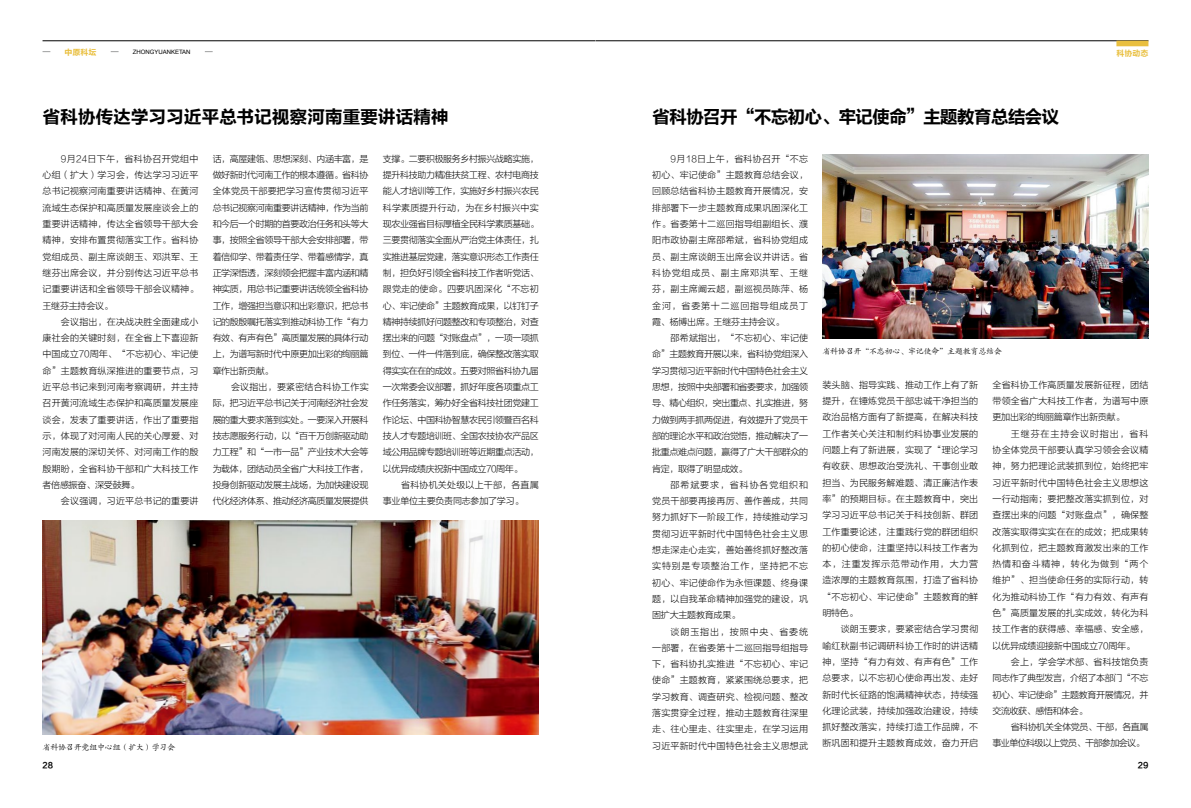
<style>
.page{position:relative;width:1191px;height:808px;background:#fff}
.page>*{position:absolute;margin:0;border:0;box-sizing:border-box;transform-origin:0 0}
.t1{font:18px "FZLTCHK GBK1 0";letter-spacing:-.06em;color:#000}
.t2{font:18px "FZLTCHK GBK1 0";letter-spacing:-.02em;color:#000}
.t3{font:9px/16.3px "FZLTXHK GBK1 0";letter-spacing:.02em;color:#000;text-align:justify}
.t4{font:9px/16.3px "FZLTXHK GBK1 0";letter-spacing:-.065em;color:#000}
.t5{font:9px/16.3px "FZLTXHK GBK1 0";letter-spacing:-.025em;color:#000}
.t6{font:8px "FZKTK GBK1 0";letter-spacing:-.025em;color:#000}
.t7{font:8px "FZLTCHJW GB1 0";color:#e9bf3f}
.t8{font:8px "FZLTCHJW GB1 0";color:#000}
.t9{font:6px "Arial";color:#000}
</style>
<div class="page">
<img style="left:822px;top:154px;width:326px;height:184px">
<img style="left:43px;top:520px;width:496px;height:215px">
<hr style="left:595px;top:41px;width:553px;height:1px;background:#000">
<hr style="left:43px;top:41px;width:552px;height:1px;background:#000">
<div style="left:1116px;top:41px;width:32px;height:5px;background:#e9bf3f"></div>
<p class="t7" style="left:65px;top:47px;width:33px">中原科坛</p>
<p class="t9" style="left:133px;top:48px;width:59px">ZHONGYUANKETAN</p>
<p class="t7" style="left:1116px;top:48px;width:33px">科协动态</p>
<h1 class="t2" style="left:43px;top:107px;width:408px">省科协传达学习习近平总书记视察河南重要讲话精神</h1>
<p class="t3" style="left:43px;top:151px;width:157px;text-indent:18px">9月24日下午，省科协召开党组中心组（扩大）学习会，传达学习习近平总书记视察河南重要讲话精神、在黄河流域生态保护和高质量发展座谈会上的重要讲话精神，传达全省领导干部大会精神，安排布置贯彻落实工作。省科协党组成员、副主席谈朗玉、邓洪军、王继芬出席会议，并分别传达习近平总书记重要讲话和全省领导干部会议精神。王继芬主持会议。</p>
<p class="t3" style="left:43px;top:314px;width:157px;text-indent:18px">会议指出，在决战决胜全面建成小康社会的关键时刻，在全省上下喜迎新中国成立70周年、“不忘初心、牢记使命”主题教育纵深推进的重要节点，习近平总书记来到河南考察调研，并主持召开黄河流域生态保护和高质量发展座谈会，发表了重要讲话，作出了重要指示，体现了对河南人民的关心厚爱、对河南发展的深切关怀、对河南工作的殷殷期盼，全省科协干部和广大科技工作者倍感振奋、深受鼓舞。</p>
<p class="t3" style="left:61px;top:493px;width:139px">会议强调，习近平总书记的重要讲</p>
<p class="t3" style="left:383px;top:151px;width:157px">支撑。二要积极服务乡村振兴战略实施，提升科技助力精准扶贫工程、农村电商技能人才培训等工作，实施好乡村振兴农民科学素质提升行动，为在乡村振兴中实现农业强省目标厚植全民科学素质基础。三要贯彻落实全面从严治党主体责任，扎实推进基层党建，落实意识形态工作责任制，担负好引领全省科技工作者听党话、跟党走的使命。四要巩固深化“不忘初心、牢记使命”主题教育成果，以钉钉子精神持续抓好问题整改和专项整治，对查摆出来的问题“对账盘点”，一项一项抓到位、一件一件落到底，确保整改落实取得实实在在的成效。五要对照省科协九届一次常委会议部署，抓好年度各项重点工作任务落实，筹办好全省科技社团党建工作论坛、中国科协智慧农民引领暨百名科技人才专题培训班、全国农技协农产品区域公用品牌专题培训班等近期重点活动，以优异成绩庆祝新中国成立70周年。</p>
<p class="t5" style="left:383px;top:477px;width:157px;text-indent:18px">省科协机关处级以上干部，各直属事业单位主要负责同志参加了学习。</p>
<p class="t3" style="left:213px;top:151px;width:157px">话，高屋建瓴、思想深刻、内涵丰富，是做好新时代河南工作的根本遵循。省科协全体党员干部要把学习宣传贯彻习近平总书记视察河南重要讲话精神，作为当前和今后一个时期的首要政治任务和头等大事，按照全省领导干部大会安排部署，带着信仰学、带着责任学、带着感情学，真正学深悟透，深刻领会把握丰富内涵和精神实质，用总书记重要讲话统领全省科协工作，增强担当意识和出彩意识，把总书记的殷殷嘱托落实到推动科协工作“有力有效、有声有色”高质量发展的具体行动上，为谱写新时代中原更加出彩的绚丽篇章作出新贡献。</p>
<p class="t3" style="left:213px;top:379px;width:157px;text-indent:18px">会议指出，要紧密结合科协工作实际，把习近平总书记关于河南经济社会发展的重大要求落到实处。一要深入开展科技志愿服务行动，以“百千万创新驱动助力工程”和“一市一品”产业技术大会等为载体，团结动员全省广大科技工作者，投身创新驱动发展主战场，为加快建设现代化经济体系、推动经济高质量发展提供</p>
<p class="t6" style="left:43px;top:743px;width:134px">省科协召开党组中心组（扩大）学习会</p>
<h1 class="t1" style="left:652px;top:107px;width:409px">省科协召开“不忘初心、牢记使命”主题教育总结会议</h1>
<p class="t3" style="left:652px;top:151px;width:157px;text-indent:18px">9月18日上午，省科协召开“不忘初心、牢记使命”主题教育总结会议，回顾总结省科协主题教育开展情况，安排部署下一步主题教育成果巩固深化工作。省委第十二巡回指导组副组长、濮阳市政协副主席邵希斌，省科协党组成员、副主席谈朗玉出席会议并讲话。省科协党组成员、副主席邓洪军、王继芬，副主席阚云超，副巡视员陈萍、杨金河，省委第十二巡回指导组成员丁霞、杨博出席。王继芬主持会议。</p>
<p class="t3" style="left:652px;top:330px;width:157px;text-indent:18px">邵希斌指出，“不忘初心、牢记使命”主题教育开展以来，省科协党组深入学习贯彻习近平新时代中国特色社会主义思想，按照中央部署和省委要求，加强领导、精心组织，突出重点、扎实推进，努力做到两手抓两促进，有效提升了党员干部的理论水平和政治觉悟，推动解决了一批重点难点问题，赢得了广大干部群众的肯定，取得了明显成效。</p>
<p class="t3" style="left:652px;top:477px;width:157px;text-indent:18px">邵希斌要求，省科协各党组织和党员干部要再接再厉、善作善成，共同努力抓好下一阶段工作，持续推动学习贯彻习近平新时代中国特色社会主义思想走深走心走实，善始善终抓好整改落实特别是专项整治工作，坚持把不忘初心、牢记使命作为永恒课题、终身课题，以自我革命精神加强党的建设，巩固扩大主题教育成果。</p>
<p class="t3" style="left:652px;top:623px;width:157px;text-indent:18px">谈朗玉指出，按照中央、省委统一部署，在省委第十二巡回指导组指导下，省科协扎实推进“不忘初心、牢记使命”主题教育，紧紧围绕总要求，把学习教育、调查研究、检视问题、整改落实贯穿全过程，推动主题教育往深里走、往心里走、往实里走，在学习运用习近平新时代中国特色社会主义思想武</p>
<p class="t6" style="left:822px;top:347px;width:181px">省科协召开“不忘初心、牢记使命”主题教育总结会</p>
<p class="t3" style="left:822px;top:377px;width:157px">装头脑、指导实践、推动工作上有了新提升，在锤炼党员干部忠诚干净担当的政治品格方面有了新提高，在解决科技工作者关心关注和制约科协事业发展的问题上有了新进展，实现了“理论学习有收获、思想政治受洗礼、干事创业敢担当、为民服务解难题、清正廉洁作表率”的预期目标。在主题教育中，突出学习习近平总书记关于科技创新、群团工作重要论述，注重践行党的群团组织的初心使命，注重坚持以科技工作者为本，注重发挥示范带动作用，大力营造浓厚的主题教育氛围，打造了省科协“不忘初心、牢记使命”主题教育的鲜明特色。</p>
<p class="t3" style="left:822px;top:621px;width:157px;text-indent:18px">谈朗玉要求，要紧密结合学习贯彻喻红秋副书记调研科协工作时的讲话精神，坚持“有力有效、有声有色”工作总要求，以不忘初心使命再出发、走好新时代长征路的饱满精神状态，持续强化理论武装，持续加强政治建设，持续抓好整改落实，持续打造工作品牌，不断巩固和提升主题教育成效，奋力开启</p>
<p class="t3" style="left:992px;top:377px;width:157px">全省科协工作高质量发展新征程，团结带领全省广大科技工作者，为谱写中原更加出彩的绚丽篇章作出新贡献。</p>
<p class="t3" style="left:992px;top:426px;width:157px;text-indent:18px">王继芬在主持会议时指出，省科协全体党员干部要认真学习领会会议精神，努力把理论武装抓到位，始终把牢习近平新时代中国特色社会主义思想这一行动指南；要把整改落实抓到位，对查摆出来的问题“对账盘点”，确保整改落实取得实实在在的成效；把成果转化抓到位，把主题教育激发出来的工作热情和奋斗精神，转化为做到“两个维护”、担当使命任务的实际行动，转化为推动科协工作“有力有效、有声有色”高质量发展的扎实成效，转化为科技工作者的获得感、幸福感、安全感，以优异成绩迎接新中国成立70周年。</p>
<p class="t3" style="left:992px;top:654px;width:157px;text-indent:18px">会上，学会学术部、省科技馆负责同志作了典型发言，介绍了本部门“不忘初心、牢记使命”主题教育开展情况，并交流收获、感悟和体会。</p>
<p class="t4" style="left:992px;top:719px;width:157px;text-indent:18px">省科协机关全体党员、干部，各直属事业单位科级以上党员、干部参加会议。</p>
<p class="t8" style="left:43px;top:760px;width:12px">28</p>
<p class="t8" style="left:1138px;top:760px;width:12px">29</p>
</div>
